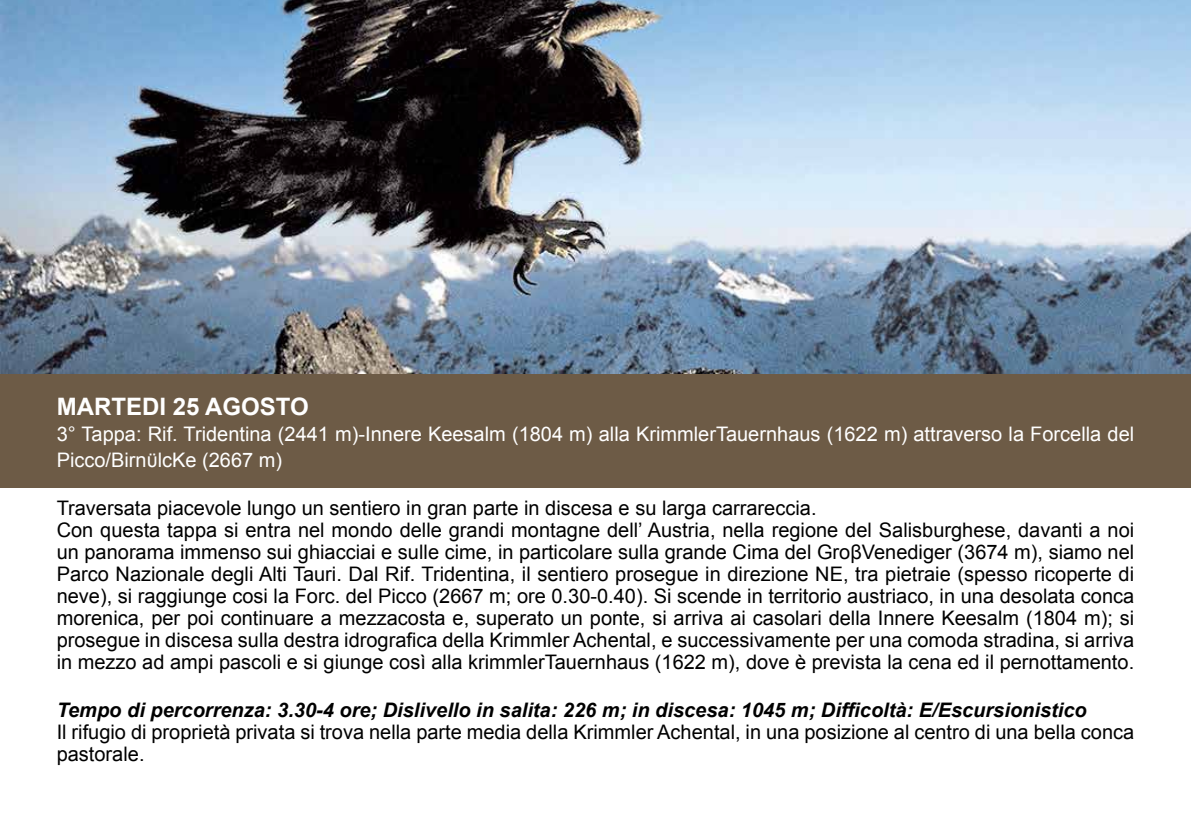
<style>
.page{position:relative;width:1191px;height:840px;background:#fff}
.page>*{position:absolute;margin:0;border:0;box-sizing:border-box;transform-origin:0 0}
.t1{font:700 24px "Arial";color:#fff}
.t2{font:20px/22px "Arial";color:#000}
.t3{font:20px/26px "Arial";color:#fff}
.t4{font:italic 700 20px "Arial";color:#000}
</style>
<div class="page">
<div style="left:0;top:373px;width:1191px;height:115px;background:#6d5b46"></div>
<img style="left:0;top:0;width:1191px;height:373px">
<p class="t1" style="left:57px;top:390px;width:254px">MARTEDI 25 AGOSTO</p>
<p class="t3" style="left:57px;top:421px;width:1079px">3° Tappa: Rif. Tridentina (2441 m)-Innere Keesalm (1804 m) alla KrimmlerTauernhaus (1622 m) attraverso la Forcella del<br>Picco/BirnϋlcKe (2667 m)</p>
<p class="t2" style="left:57px;top:497px;width:1079px">Traversata piacevole lungo un sentiero in gran parte in discesa e su larga carrareccia.<br>Con questa tappa si entra nel mondo delle grandi montagne dell’ Austria, nella regione del Salisburghese, davanti a noi un panorama immenso sui ghiacciai e sulle cime, in particolare sulla grande Cima del GroβVenediger (3674 m), siamo nel Parco Nazionale degli Alti Tauri. Dal Rif. Tridentina, il sentiero prosegue in direzione NE, tra pietraie (spesso ricoperte di neve), si raggiunge cosi la Forc. del Picco (2667 m; ore 0.30-0.40). Si scende in territorio austriaco, in una desolata conca morenica, per poi continuare a mezzacosta e, superato un ponte, si arriva ai casolari della Innere Keesalm (1804 m); si prosegue in discesa sulla destra idrografica della Krimmler Achental, e successivamente per una comoda stradina, si arriva in mezzo ad ampi pascoli e si giunge così alla krimmlerTauernhaus (1622 m), dove è prevista la cena ed il pernottamento.</p>
<p class="t4" style="left:57px;top:696px;width:1031px">Tempo di percorrenza: 3.30-4 ore; Dislivello in salita: 226 m; in discesa: 1045 m; Difficoltà: E/Escursionistico</p>
<p class="t2" style="left:57px;top:721px;width:1079px">Il rifugio di proprietà privata si trova nella parte media della Krimmler Achental, in una posizione al centro di una bella conca pastorale.</p>
</div>
